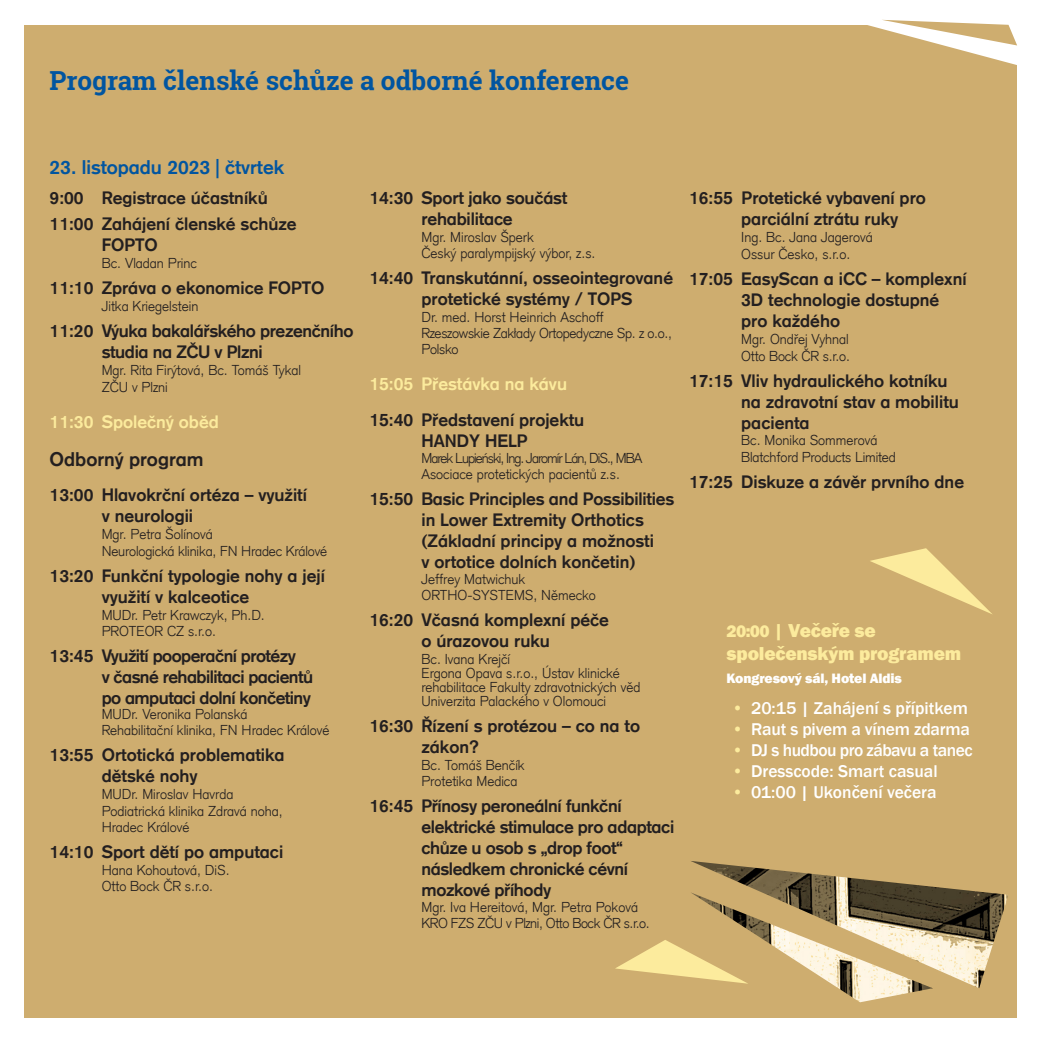
<style>
.page{position:relative;width:1042px;height:1042px;background:#fff}
.page>*{position:absolute;margin:0;border:0;box-sizing:border-box;transform-origin:0 0}
.t1{font:700 26.25px "Roboto Slab";color:#0155a0}
.t2{font:800 19.25px/23.1px "Franklin Gothic";letter-spacing:-.01em;color:#fceb9d}
.t3{font:700 19.25px "Otto Bock CT";color:#0155a0}
.t4{font:700 19.25px "Otto Bock CT";color:#231f20}
.t5{font:700 17.5px/21px "Otto Bock CT";color:#231f20}
.t6{font:700 17.5px/21px "Otto Bock CT";letter-spacing:-.02em;color:#231f20}
.t7{font:500 17.5px "Franklin Gothic";color:#fff}
.t8{font:700 17.5px/21px "Otto Bock CT";letter-spacing:-.03em;color:#231f20}
.t9{font:700 17.5px "Otto Bock CT";color:#fceb9d}
.t10{font:500 17.5px "Franklin Gothic";letter-spacing:-.03em;color:#fff}
.t11{font:300 14px/16.8px "Otto Bock CT";color:#231f20}
.t12{font:300 14px/15.8px "Otto Bock CT";letter-spacing:-.07em;color:#231f20}
.t13{font:300 14px/16.8px "Otto Bock CT";letter-spacing:-.02em;color:#231f20}
.t14{font:300 14px "Otto Bock CT";letter-spacing:-.03em;color:#231f20}
.t15{font:800 14px "Franklin Gothic";letter-spacing:-.01em;color:#fff}
.s1{font-size:17.5px}
.s2{color:#fceb9d}
</style>
<div class="page">
<div style="left:25px;top:25px;width:992px;height:992px;background:#cead6f"></div>
<img style="left:691px;top:861px;width:317px;height:127px">
<img style="left:691px;top:892px;width:242px;height:110px">
<svg style="left:615px;top:940px;width:133px;height:43px"></svg>
<svg style="left:867px;top:19px;width:150px;height:46px"></svg>
<svg style="left:870px;top:548px;width:122px;height:66px"></svg>
<p class="t1" style="left:50px;top:62px;width:581px">Program členské schůze a odborné konference</p>
<p class="t3" style="left:50px;top:156px;width:236px">23. listopadu 2023 | čtvrtek</p>
<p class="t5" style="left:50px;top:188px;width:220px">9:00 Registrace účastníků</p>
<p class="t5" style="left:102px;top:214px;width:196px;text-indent:-52px">11:00 Zahájení členské schůze<br>FOPTO</p>
<p class="t11" style="left:102px;top:255px;width:97px">Bc. Vladan Princ</p>
<p class="t5" style="left:50px;top:277px;width:276px">11:10 Zpráva o ekonomice FOPTO</p>
<p class="t11" style="left:102px;top:298px;width:98px">Jitka Kriegelstein</p>
<p class="t6" style="left:102px;top:320px;width:253px;text-indent:-52px">11:20 Výuka bakalářského prezenčního studia na ZČU v Plzni</p>
<p class="t11" style="left:102px;top:362px;width:201px">Mgr. Rita Firýtová, Bc. Tomáš Tykal</p>
<p class="t11" style="left:102px;top:378px;width:68px">ZČU v Plzni</p>
<p class="t9" style="left:50px;top:411px;width:171px">11:30 Společný oběd</p>
<p class="t4" style="left:50px;top:447px;width:155px">Odborný program</p>
<p class="t5" style="left:102px;top:484px;width:207px;text-indent:-52px">13:00 Hlavokrční ortéza – využití v neurologii</p>
<p class="t11" style="left:102px;top:526px;width:227px">Mgr. Petra Šolínová<br>Neurologická klinika, FN Hradec Králové</p>
<p class="t5" style="left:102px;top:565px;width:225px;text-indent:-52px">13:20 Funkční typologie nohy a její využití v kalceotice</p>
<p class="t11" style="left:102px;top:606px;width:165px">MUDr. Petr Krawczyk, Ph.D.</p>
<p class="t11" style="left:102px;top:622px;width:116px">PROTEOR CZ s.r.o.</p>
<p class="t8" style="left:102px;top:645px;width:213px;text-indent:-52px">13:45 Využití pooperační protézy<br>v časné rehabilitaci pacientů po amputaci dolní končetiny</p>
<p class="t11" style="left:102px;top:706px;width:147px">MUDr. Veronika Polanská</p>
<p class="t11" style="left:102px;top:722px;width:229px">Rehabilitační klinika, FN Hradec Králové</p>
<p class="t5" style="left:102px;top:744px;width:184px;text-indent:-52px">13:55 Ortotická problematika dětské nohy</p>
<p class="t11" style="left:102px;top:785px;width:133px">MUDr. Miroslav Havrda</p>
<p class="t11" style="left:102px;top:802px;width:183px">Podiatrická klinika Zdravá noha,<br>Hradec Králové</p>
<p class="t5" style="left:50px;top:841px;width:235px">14:10 Sport dětí po amputaci</p>
<p class="t11" style="left:102px;top:862px;width:129px">Hana Kohoutová, DiS.</p>
<p class="t11" style="left:102px;top:878px;width:113px">Otto Bock ČR s.r.o.</p>
<p class="t5" style="left:369px;top:188px;width:199px;text-align:center">14:30 Sport jako součást rehabilitace</p>
<p class="t11" style="left:421px;top:229px;width:114px">Mgr. Miroslav Šperk</p>
<p class="t11" style="left:421px;top:245px;width:175px">Český paralympijský výbor, z.s.</p>
<p class="t5" style="left:421px;top:267px;width:253px;text-indent:-52px">14:40 Transkutánní, osseointegrované protetické systémy / TOPS</p>
<p class="t11" style="left:421px;top:309px;width:184px">Dr. med. Horst Heinrich Aschoff</p>
<p class="t13" style="left:421px;top:324px;width:252px">Rzeszowskie Zakłady Ortopedyczne Sp. z o.o.,<br>Polsko</p>
<p class="t9" style="left:369px;top:374px;width:199px">15:05 Přestávka na kávu</p>
<p class="t5" style="left:369px;top:409px;width:216px;text-align:center">15:40 Představení projektu<br>HANDY HELP</p>
<p class="t12" style="left:421px;top:450px;width:222px">Marek Lupieński, Ing. Jaromír Lán, DiS., MBA<br>Asociace protetických pacientů z.s.</p>
<p class="t5" style="left:421px;top:488px;width:254px;text-indent:-52px">15:50 Basic Principles and Possibilities in Lower Extremity Orthotics (Základní principy a možnosti<br>v ortotice dolních končetin)</p>
<p class="t11" style="left:421px;top:571px;width:105px">Jeffrey Matwichuk</p>
<p class="t11" style="left:421px;top:587px;width:176px">ORTHO-SYSTEMS, Německo</p>
<p class="t5" style="left:369px;top:609px;width:241px;text-align:center">16:20 Včasná komplexní péče o úrazovou ruku</p>
<p class="t11" style="left:421px;top:651px;width:90px">Bc. Ivana Krejčí</p>
<p class="t11" style="left:421px;top:666px;width:220px;line-height:14px">Ergona Opava s.r.o., Ústav klinické rehabilitace Fakulty zdravotnických věd<br>Univerzita Palackého v Olomouci</p>
<p class="t5" style="left:421px;top:715px;width:220px;text-indent:-52px">16:30 Řízení s protézou – co na to zákon?</p>
<p class="t11" style="left:421px;top:756px;width:105px">Bc. Tomáš Benčík</p>
<p class="t11" style="left:421px;top:772px;width:97px">Protetika Medica</p>
<p class="t6" style="left:421px;top:795px;width:254px;text-indent:-52px">16:45 Přínosy peroneální funkční elektrické stimulace pro adaptaci chůze u osob s „drop foot“ následkem chronické cévní mozkové příhody</p>
<p class="t11" style="left:421px;top:899px;width:218px">Mgr. Iva Hereitová, Mgr. Petra Poková</p>
<p class="t14" style="left:421px;top:915px;width:230px">KRO FZS ZČU v Plzni, Otto Bock ČR s.r.o.</p>
<p class="t5" style="left:741px;top:188px;width:186px;text-indent:-52px">16:55 Protetické vybavení pro parciální ztrátu ruky</p>
<p class="t11" style="left:741px;top:229px;width:133px">Ing. Bc. Jana Jagerová</p>
<p class="t11" style="left:741px;top:246px;width:111px">Ossur Česko, s.r.o.</p>
<p class="t5" style="left:741px;top:268px;width:227px;text-indent:-52px">17:05 EasyScan a iCC – komplexní<br>3D technologie dostupné pro každého</p>
<p class="t11" style="left:741px;top:331px;width:110px">Mgr. Ondřej Vyhnal<br>Otto Bock ČR s.r.o.</p>
<p class="t5" style="left:741px;top:370px;width:219px;text-indent:-52px">17:15 Vliv hydraulického kotníku na zdravotní stav a mobilitu pacienta</p>
<p class="t11" style="left:741px;top:432px;width:156px">Bc. Monika Sommerová<br>Blatchford Products Limited</p>
<p class="t5" style="left:689px;top:471px;width:276px">17:25 Diskuze a závěr prvního dne</p>
<p class="t2" style="left:726px;top:619px;width:236px"><span class="s1">20:00</span> | Večeře se společenským programem</p>
<p class="t15" style="left:726px;top:669px;width:177px">Kongresový sál, Hotel Aldis</p>
<p class="t7" style="left:732px;top:697px;width:237px"><span class="s2">•</span> 20:15 | Zahájení s přípitkem</p>
<p class="t7" style="left:732px;top:718px;width:240px"><span class="s2">•</span> Raut s pivem a vínem zdarma</p>
<p class="t10" style="left:732px;top:739px;width:242px"><span class="s2">•</span> DJ s hudbou pro zábavu a tanec</p>
<p class="t7" style="left:732px;top:760px;width:207px"><span class="s2">•</span> Dresscode: Smart casual</p>
<p class="t7" style="left:732px;top:781px;width:206px"><span class="s2">•</span> 01:00 | Ukončení večera</p>
</div>
